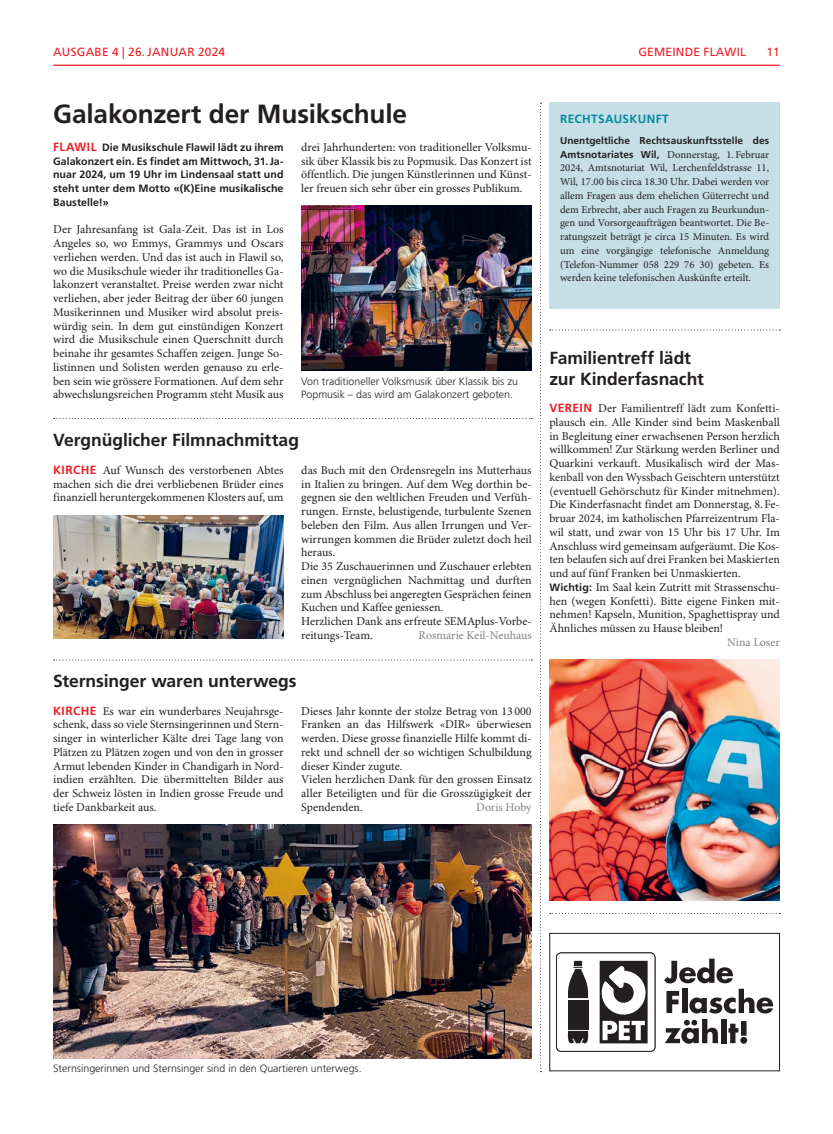
<style>
.page{position:relative;width:833px;height:1134px;background:#fff}
.page>*{position:absolute;margin:0;border:0;box-sizing:border-box;transform-origin:0 0}
.t1{font:700 26.25px "Frutiger LT Std";letter-spacing:-.005em;color:#231f20}
.t2{font:700 17.5px/21.2px "Frutiger LT Std";letter-spacing:-.005em;color:#231f20}
.t3{font:11.88px/13.8px "Minion Pro";color:#231f20;text-align:justify}
.t4{font:11.88px "Frutiger LT Std";letter-spacing:.02em;color:#ee1d23}
.t5{font:11.88px "Minion Pro";color:#808285}
.t6{font:700 11.88px "Frutiger LT Std";letter-spacing:.03em;color:#0289a0}
.t7{font:10.62px/13.8px "Minion Pro";color:#231f20;text-align:justify}
.t8{font:700 10.62px/13.8px "Frutiger LT Std";letter-spacing:.005em;color:#231f20;text-align:justify}
.t9{font:300 10.62px/13.8px "Frutiger LT Std";color:#231f20}
.t10{font:700 10px "Frutiger LT Std";letter-spacing:.005em;color:#231f20}
.s1{font-size:11.88px;color:#ee1d23}
.s2{font-family:"Frutiger LT Std";font-weight:700;color:#ee1d23}
.s3{font-family:"Frutiger LT Std";font-weight:700;font-size:10px}
.s4{font-family:"Frutiger LT Std";font-weight:700;font-size:10.62px}
</style>
<div class="page">
<hr style="left:53px;top:65px;width:727px;height:1px;background:#ee1d23">
<svg style="left:540px;top:103px;width:1px;height:969px"></svg>
<svg style="left:54px;top:659px;width:478px;height:1px"></svg>
<svg style="left:54px;top:418px;width:478px;height:1px"></svg>
<svg style="left:550px;top:329px;width:230px;height:1px"></svg>
<svg style="left:550px;top:913px;width:230px;height:1px"></svg>
<svg style="left:664px;top:958px;width:69px;height:25px"></svg>
<svg style="left:666px;top:991px;width:13px;height:22px"></svg>
<div style="left:682px;top:989px;width:5px;height:24px;background:#231f20"></div>
<svg style="left:689px;top:989px;width:84px;height:24px"></svg>
<svg style="left:665px;top:1019px;width:53px;height:25px"></svg>
<div style="left:721px;top:1019px;width:5px;height:24px;background:#231f20"></div>
<svg style="left:728px;top:1021px;width:19px;height:23px"></svg>
<div style="left:556px;top:952px;width:99px;height:100px;border:1px solid #231f20;border-radius:5px"></div>
<div style="left:599px;top:961px;width:48px;height:82px;background:#231f20"></div>
<svg style="left:568px;top:961px;width:20px;height:37px"></svg>
<div style="left:568px;top:1000px;width:20px;height:29px;background:#231f20"></div>
<svg style="left:567px;top:1031px;width:21px;height:14px"></svg>
<svg style="left:599px;top:966px;width:49px;height:74px"></svg>
<div style="left:549px;top:933px;width:231px;height:138px;border:1px solid #231f20"></div>
<div style="left:549px;top:103px;width:231px;height:206px;background:#c6dee6"></div>
<img style="left:301px;top:206px;width:230px;height:165px">
<img style="left:549px;top:660px;width:231px;height:240px">
<img style="left:53px;top:824px;width:478px;height:234px">
<img style="left:53px;top:515px;width:230px;height:124px">
<p class="t4" style="left:53px;top:45px;width:18px">AUSGABE</p>
<p class="t4" style="left:112px;top:45px;width:50px">4 | 26.JANUAR</p>
<p class="t4" style="left:198px;top:45px;width:29px">2024</p>
<p class="t4" style="left:638px;top:45px;width:109px">GEMEINDE FLAWIL</p>
<p class="t4" style="left:766px;top:45px;width:15px">11</p>
<h1 class="t1" style="left:53px;top:99px;width:355px">Galakonzert der Musikschule</h1>
<p class="t8" style="left:53px;top:140px;width:232px"><span class="s1">FLAWIL</span> Die Musikschule Flawil lädt zu ihrem Galakonzert ein. Es findet am Mittwoch, 31.Ja&shy;nuar 2024, um 19 Uhr im Lindensaal statt und steht unter dem Motto «(K)Eine musikalische Baustelle!»</p>
<p class="t3" style="left:53px;top:223px;width:232px">Der Jahresanfang ist Gala-Zeit. Das ist in Los Angeles so, wo Emmys, Grammys und Oscars verliehen werden. Und das ist auch in Flawil so, wo die Musikschule wieder ihr traditionelles Ga&shy;lakonzert veranstaltet. Preise werden zwar nicht verliehen, aber jeder Beitrag der über 60 jungen Musikerinnen und Musiker wird absolut preis&shy;würdig sein. In dem gut einstündigen Konzert wird die Musikschule einen Querschnitt durch beinahe ihr gesamtes Schaffen zeigen. Junge So&shy;listinnen und Solisten werden genauso zu erle&shy;ben sein wie grössere Formationen. Auf dem sehr abwechslungsreichen Programm steht Musik aus</p>
<p class="t3" style="left:301px;top:141px;width:232px">drei Jahrhunderten: von traditioneller Volksmu&shy;sik über Klassik bis zu Popmusik. Das Konzert ist öffentlich. Die jungen Künstlerinnen und Künst&shy;ler freuen sich sehr über ein grosses Publikum.</p>
<p class="t9" style="left:301px;top:374px;width:218px">Von traditioneller Volksmusik über Klassik bis zu<br>Popmusik – das wird am Galakonzert geboten.</p>
<h2 class="t2" style="left:53px;top:430px;width:247px">Vergnüglicher Filmnachmittag</h2>
<p class="t3" style="left:53px;top:464px;width:232px"><span class="s2">KIRCHE</span> Auf Wunsch des verstorbenen Abtes machen sich die drei verbliebenen Brüder eines finanziell heruntergekommenen Klosters auf, um</p>
<p class="t3" style="left:301px;top:464px;width:232px;text-align:left">das Buch mit den Ordensregeln ins Mutterhaus in Italien zu bringen. Auf dem Weg dorthin be&shy;gegnen sie den weltlichen Freuden und Verfüh&shy;rungen. Ernste, belustigende, turbulente Szenen beleben den Film. Aus allen Irrungen und Ver&shy;wirrungen kommen die Brüder zuletzt doch heil heraus.<br>Die 35 Zuschauerinnen und Zuschauer erlebten einen vergnüglichen Nachmittag und durften zum Abschluss bei angeregten Gesprächen feinen Kuchen und Kaffee geniessen.<br>Herzlichen Dank ans erfreute SEMAplus-Vorbe&shy;reitungs-Team.</p>
<p class="t5" style="left:418px;top:628px;width:115px">Rosmarie Keil-Neuhaus</p>
<h2 class="t2" style="left:53px;top:670px;width:245px">Sternsinger waren unterwegs</h2>
<p class="t3" style="left:53px;top:704px;width:232px"><span class="s2">KIRCHE</span> Es war ein wunderbares Neujahrsge&shy;schenk, dass so viele Sternsingerinnen und Stern&shy;singer in winterlicher Kälte drei Tage lang von Plätzen zu Plätzen zogen und von den in grosser Armut lebenden Kinder in Chandigarh in Nord&shy;indien erzählten. Die übermittelten Bilder aus der Schweiz lösten in Indien grosse Freude und tiefe Dankbarkeit aus.</p>
<p class="t3" style="left:301px;top:704px;width:232px;text-align:left">Dieses Jahr konnte der stolze Betrag von 13 000<br>Franken an das Hilfswerk «DIR» überwiesen werden. Diese grosse finanzielle Hilfe kommt di&shy;rekt und schnell der so wichtigen Schulbildung dieser Kinder zugute.<br>Vielen herzlichen Dank für den grossen Einsatz aller Beteiligten und für die Grosszügigkeit der Spendenden.</p>
<p class="t5" style="left:476px;top:800px;width:57px">Doris Hoby</p>
<p class="t6" style="left:560px;top:112px;width:110px">RECHTSAUSKUNFT</p>
<p class="t10" style="left:560px;top:135px;width:211px">Unentgeltliche Rechtsauskunftsstelle des</p>
<p class="t7" style="left:560px;top:148px;width:211px"><span class="s3">Amtsnotariates Wil,</span> Donnerstag, 1.Februar 2024, Amtsnotariat Wil, Lerchenfeldstrasse 11, Wil, 17.00 bis circa 18.30 Uhr. Dabei werden vor allem Fragen aus dem ehelichen Güterrecht und dem Erbrecht, aber auch Fragen zu Beurkundun&shy;gen und Vorsorgeaufträgen beantwortet. Die Be&shy;ratungszeit beträgt je circa 15 Minuten. Es wird um eine vorgängige telefonische Anmeldung (Telefon-Nummer 058 229 76 30) gebeten. Es werden keine telefonischen Auskünfte erteilt.</p>
<h2 class="t2" style="left:549px;top:347px;width:156px">Familientreff lädt zur Kinderfasnacht</h2>
<p class="t3" style="left:549px;top:402px;width:232px;text-align:left"><span class="s2">VEREIN</span> Der Familientreff lädt zum Konfetti&shy;plausch ein. Alle Kinder sind beim Maskenball in Begleitung einer erwachsenen Person herzlich willkommen! Zur Stärkung werden Berliner und Quarkini verkauft. Musikalisch wird der Mas&shy;kenball von den Wyssbach Geischtern unterstützt (eventuell Gehörschutz für Kinder mitnehmen).<br>Die Kinderfasnacht findet am Donnerstag, 8.Fe&shy;bruar 2024, im katholischen Pfarreizentrum Fla&shy;wil statt, und zwar von 15 Uhr bis 17 Uhr. Im Anschluss wird gemeinsam aufgeräumt. Die Kos&shy;ten belaufen sich auf drei Franken bei Maskierten und auf fünf Franken bei Unmaskierten.<br><span class="s4">Wichtig:</span> Im Saal kein Zutritt mit Strassenschu&shy;hen (wegen Konfetti). Bitte eigene Finken mit&shy;nehmen! Kapseln, Munition, Spaghettispray und Ähnliches müssen zu Hause bleiben!</p>
<p class="t5" style="left:727px;top:635px;width:54px">Nina Loser</p>
<p class="t9" style="left:53px;top:1062px;width:310px">Sternsingerinnen und Sternsinger sind in den Quartieren unterwegs.</p>
</div>
